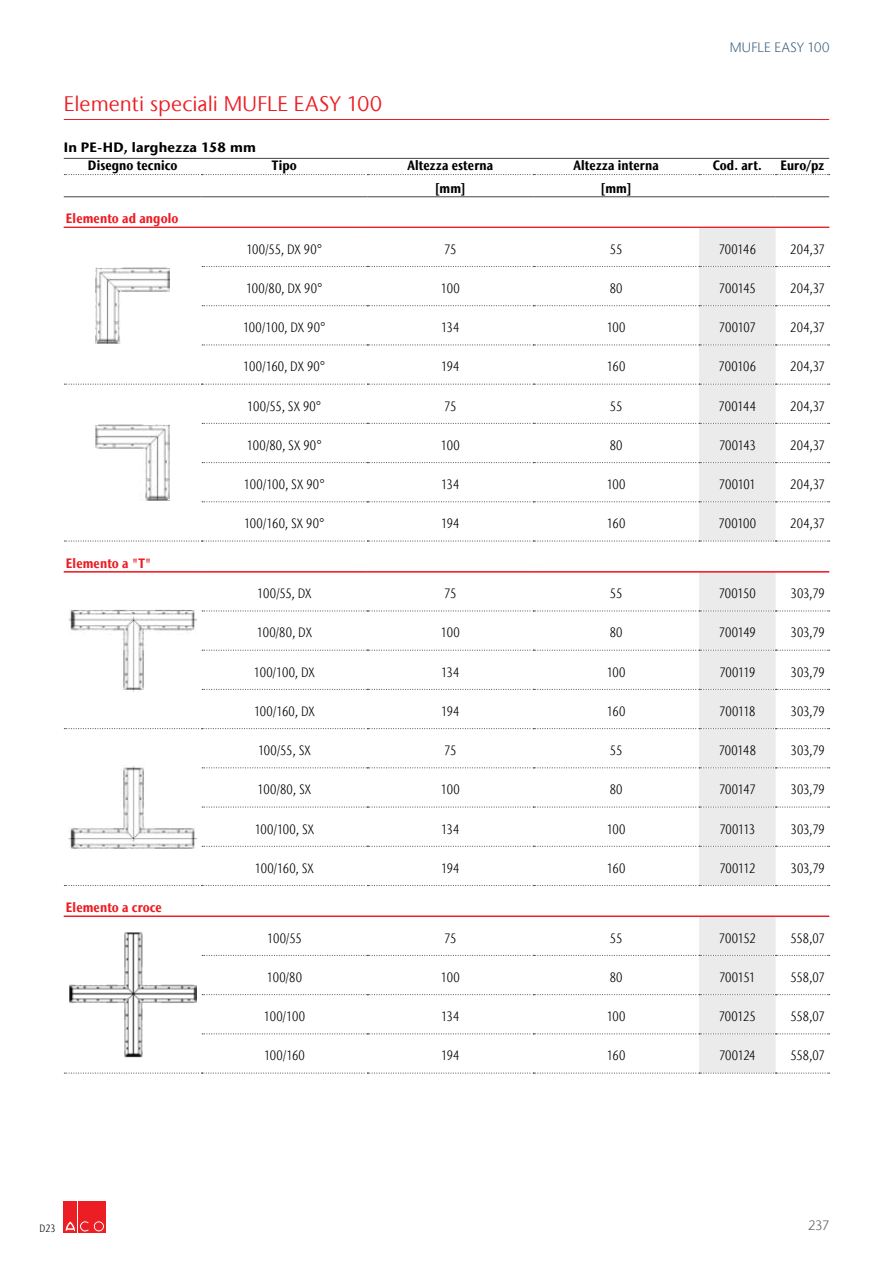
<style>
.page{position:relative;width:893px;height:1263px;background:#fff}
.page>*{position:absolute;margin:0;border:0;box-sizing:border-box;transform-origin:0 0}
.t1{font:21px "Stone Sans IIITC Com";letter-spacing:.005em;color:#ed1d24}
.t2{font:300 condensed 13.5px "Stone Sans IIITC Com";letter-spacing:-.01em;color:#000}
.t3{font:700 condensed 13.5px "Stone Sans IIITC Com";letter-spacing:.01em;color:#000}
.t4{font:700 condensed 13.5px "Stone Sans IIITC Com";letter-spacing:.01em;color:#ed1d24}
.t5{font:300 condensed 13.5px "Stone Sans IIITC Com";letter-spacing:.015em;color:#000}
.t6{font:700 13.5px "Stone Sans IIITC Com";letter-spacing:.015em;color:#000}
.t7{font:300 13.5px "Stone Sans IIITC Com";letter-spacing:.02em;color:#345975}
.t8{font:300 13.5px "Stone Sans IIITC Com";color:#58595b}
.t9{font:300 condensed 10.5px "Stone Sans IIITC Com";color:#000}
</style>
<div class="page">
<div style="left:64px;top:1201px;width:13px;height:32px;background:#ed1d24"></div>
<div style="left:78px;top:1201px;width:13px;height:32px;background:#ed1d24"></div>
<svg style="left:65px;top:1221px;width:24px;height:11px"></svg>
<div style="left:92px;top:1201px;width:13px;height:32px;background:#ed1d24"></div>
<svg style="left:93px;top:1221px;width:11px;height:11px"></svg>
<div style="left:93px;top:1221px;width:12px;height:11px;border:1px solid #ed1d24;border-radius:50%"></div>
<div style="left:95px;top:1223px;width:7px;height:7px;background:#ed1d24;border-radius:50%"></div>
<div style="left:95px;top:1223px;width:7px;height:7px;border:1px solid #ed1d24;border-radius:50%"></div>
<hr style="left:64px;top:119px;width:765px;height:1px;background:#ed1d24">
<hr style="left:64px;top:158px;width:765px;height:1px;background:#58595b">
<svg style="left:699px;top:228px;width:77px;height:844px;background:#ececec"></svg>
<svg style="left:64px;top:174px;width:766px;height:1px"></svg>
<svg style="left:202px;top:266px;width:628px;height:1px"></svg>
<svg style="left:202px;top:305px;width:628px;height:1px"></svg>
<svg style="left:202px;top:344px;width:628px;height:1px"></svg>
<svg style="left:202px;top:423px;width:628px;height:1px"></svg>
<svg style="left:202px;top:462px;width:628px;height:1px"></svg>
<svg style="left:202px;top:501px;width:628px;height:1px"></svg>
<svg style="left:64px;top:540px;width:766px;height:2px"></svg>
<svg style="left:202px;top:610px;width:628px;height:1px"></svg>
<svg style="left:202px;top:650px;width:628px;height:1px"></svg>
<svg style="left:202px;top:689px;width:628px;height:1px"></svg>
<svg style="left:202px;top:767px;width:628px;height:1px"></svg>
<svg style="left:202px;top:806px;width:628px;height:2px"></svg>
<svg style="left:202px;top:846px;width:628px;height:1px"></svg>
<svg style="left:64px;top:885px;width:766px;height:1px"></svg>
<svg style="left:202px;top:955px;width:628px;height:1px"></svg>
<svg style="left:202px;top:994px;width:628px;height:1px"></svg>
<svg style="left:202px;top:1033px;width:628px;height:1px"></svg>
<svg style="left:64px;top:1072px;width:766px;height:2px"></svg>
<hr style="left:64px;top:196px;width:138px;height:1px;background:#58595b">
<hr style="left:202px;top:196px;width:165px;height:1px;background:#58595b">
<hr style="left:367px;top:196px;width:166px;height:1px;background:#58595b">
<hr style="left:533px;top:196px;width:166px;height:1px;background:#58595b">
<hr style="left:699px;top:196px;width:77px;height:1px;background:#58595b">
<hr style="left:776px;top:196px;width:53px;height:1px;background:#58595b">
<svg style="left:64px;top:384px;width:766px;height:1px"></svg>
<svg style="left:64px;top:728px;width:766px;height:1px"></svg>
<hr style="left:64px;top:227px;width:765px;height:1px;background:#ed1d24">
<img style="left:96px;top:267px;width:74px;height:77px">
<img style="left:96px;top:424px;width:74px;height:77px">
<hr style="left:64px;top:571px;width:765px;height:1px;background:#ed1d24">
<img style="left:69px;top:609px;width:127px;height:82px">
<img style="left:69px;top:766px;width:127px;height:82px">
<hr style="left:64px;top:916px;width:765px;height:1px;background:#ed1d24">
<img style="left:69px;top:932px;width:127px;height:125px">
<p class="t7" style="left:730px;top:39px;width:101px">MUFLE EASY 100</p>
<h1 class="t1" style="left:64px;top:90px;width:320px">Elementi speciali MUFLE EASY 100</h1>
<p class="t6" style="left:64px;top:139px;width:194px">In PE-HD, larghezza 158 mm</p>
<p class="t3" style="left:88px;top:157px;width:91px">Disegno tecnico</p>
<p class="t3" style="left:272px;top:157px;width:26px">Tipo</p>
<p class="t3" style="left:407px;top:157px;width:87px">Altezza esterna</p>
<p class="t3" style="left:573px;top:157px;width:87px">Altezza interna</p>
<p class="t3" style="left:713px;top:157px;width:51px">Cod. art.</p>
<p class="t3" style="left:780px;top:157px;width:45px">Euro/pz</p>
<p class="t3" style="left:435px;top:179px;width:33px">[mm]</p>
<p class="t3" style="left:601px;top:179px;width:33px">[mm]</p>
<p class="t4" style="left:66px;top:210px;width:114px">Elemento ad angolo</p>
<p class="t2" style="left:246px;top:241px;width:78px">100/55, DX 90°</p>
<p class="t2" style="left:444px;top:241px;width:14px">75</p>
<p class="t2" style="left:610px;top:241px;width:14px">55</p>
<p class="t2" style="left:719px;top:241px;width:39px">700146</p>
<p class="t2" style="left:790px;top:241px;width:36px">204,37</p>
<p class="t2" style="left:246px;top:280px;width:78px">100/80, DX 90°</p>
<p class="t2" style="left:441px;top:280px;width:20px">100</p>
<p class="t2" style="left:610px;top:280px;width:14px">80</p>
<p class="t2" style="left:719px;top:280px;width:38px">700145</p>
<p class="t2" style="left:790px;top:280px;width:36px">204,37</p>
<p class="t2" style="left:243px;top:319px;width:84px">100/100, DX 90°</p>
<p class="t2" style="left:441px;top:319px;width:20px">134</p>
<p class="t2" style="left:607px;top:319px;width:20px">100</p>
<p class="t2" style="left:719px;top:319px;width:38px">700107</p>
<p class="t2" style="left:790px;top:319px;width:36px">204,37</p>
<p class="t2" style="left:243px;top:358px;width:84px">100/160, DX 90°</p>
<p class="t2" style="left:441px;top:358px;width:20px">194</p>
<p class="t2" style="left:607px;top:358px;width:20px">160</p>
<p class="t2" style="left:719px;top:358px;width:39px">700106</p>
<p class="t2" style="left:790px;top:358px;width:36px">204,37</p>
<p class="t2" style="left:247px;top:398px;width:76px">100/55, SX 90°</p>
<p class="t2" style="left:444px;top:398px;width:14px">75</p>
<p class="t2" style="left:610px;top:398px;width:14px">55</p>
<p class="t2" style="left:719px;top:398px;width:39px">700144</p>
<p class="t2" style="left:790px;top:398px;width:36px">204,37</p>
<p class="t2" style="left:247px;top:437px;width:77px">100/80, SX 90°</p>
<p class="t2" style="left:441px;top:437px;width:20px">100</p>
<p class="t2" style="left:610px;top:437px;width:14px">80</p>
<p class="t2" style="left:719px;top:437px;width:38px">700143</p>
<p class="t2" style="left:790px;top:437px;width:36px">204,37</p>
<p class="t5" style="left:244px;top:476px;width:83px">100/100, SX 90°</p>
<p class="t2" style="left:441px;top:476px;width:20px">134</p>
<p class="t2" style="left:607px;top:476px;width:20px">100</p>
<p class="t2" style="left:719px;top:476px;width:38px">700101</p>
<p class="t2" style="left:790px;top:476px;width:36px">204,37</p>
<p class="t5" style="left:244px;top:515px;width:82px">100/160, SX 90°</p>
<p class="t2" style="left:441px;top:515px;width:20px">194</p>
<p class="t2" style="left:607px;top:515px;width:20px">160</p>
<p class="t2" style="left:718px;top:515px;width:39px">700100</p>
<p class="t2" style="left:790px;top:515px;width:36px">204,37</p>
<p class="t4" style="left:66px;top:554px;width:87px">Elemento a "T"</p>
<p class="t2" style="left:257px;top:585px;width:56px">100/55, DX</p>
<p class="t2" style="left:444px;top:585px;width:14px">75</p>
<p class="t2" style="left:610px;top:585px;width:14px">55</p>
<p class="t2" style="left:719px;top:585px;width:39px">700150</p>
<p class="t2" style="left:791px;top:585px;width:36px">303,79</p>
<p class="t2" style="left:257px;top:624px;width:57px">100/80, DX</p>
<p class="t2" style="left:441px;top:624px;width:20px">100</p>
<p class="t2" style="left:610px;top:624px;width:14px">80</p>
<p class="t2" style="left:719px;top:624px;width:38px">700149</p>
<p class="t2" style="left:791px;top:624px;width:36px">303,79</p>
<p class="t2" style="left:254px;top:664px;width:63px">100/100, DX</p>
<p class="t2" style="left:441px;top:664px;width:20px">134</p>
<p class="t2" style="left:607px;top:664px;width:20px">100</p>
<p class="t2" style="left:719px;top:664px;width:38px">700119</p>
<p class="t2" style="left:791px;top:664px;width:36px">303,79</p>
<p class="t2" style="left:254px;top:703px;width:62px">100/160, DX</p>
<p class="t2" style="left:441px;top:703px;width:20px">194</p>
<p class="t2" style="left:607px;top:703px;width:20px">160</p>
<p class="t2" style="left:719px;top:703px;width:38px">700118</p>
<p class="t2" style="left:791px;top:703px;width:36px">303,79</p>
<p class="t2" style="left:258px;top:742px;width:54px">100/55, SX</p>
<p class="t2" style="left:444px;top:742px;width:14px">75</p>
<p class="t2" style="left:610px;top:742px;width:14px">55</p>
<p class="t2" style="left:719px;top:742px;width:39px">700148</p>
<p class="t2" style="left:791px;top:742px;width:36px">303,79</p>
<p class="t2" style="left:258px;top:781px;width:55px">100/80, SX</p>
<p class="t2" style="left:441px;top:781px;width:20px">100</p>
<p class="t2" style="left:610px;top:781px;width:14px">80</p>
<p class="t2" style="left:719px;top:781px;width:38px">700147</p>
<p class="t2" style="left:791px;top:781px;width:36px">303,79</p>
<p class="t2" style="left:255px;top:821px;width:61px">100/100, SX</p>
<p class="t2" style="left:441px;top:821px;width:20px">134</p>
<p class="t2" style="left:607px;top:821px;width:20px">100</p>
<p class="t2" style="left:719px;top:821px;width:37px">700113</p>
<p class="t2" style="left:791px;top:821px;width:36px">303,79</p>
<p class="t2" style="left:255px;top:860px;width:61px">100/160, SX</p>
<p class="t2" style="left:441px;top:860px;width:20px">194</p>
<p class="t2" style="left:607px;top:860px;width:20px">160</p>
<p class="t2" style="left:719px;top:860px;width:37px">700112</p>
<p class="t2" style="left:791px;top:860px;width:36px">303,79</p>
<p class="t4" style="left:66px;top:899px;width:97px">Elemento a croce</p>
<p class="t2" style="left:267px;top:930px;width:36px">100/55</p>
<p class="t2" style="left:444px;top:930px;width:14px">75</p>
<p class="t2" style="left:610px;top:930px;width:14px">55</p>
<p class="t2" style="left:719px;top:930px;width:38px">700152</p>
<p class="t2" style="left:790px;top:930px;width:36px">558,07</p>
<p class="t2" style="left:267px;top:969px;width:37px">100/80</p>
<p class="t2" style="left:441px;top:969px;width:20px">100</p>
<p class="t2" style="left:610px;top:969px;width:14px">80</p>
<p class="t2" style="left:719px;top:969px;width:38px">700151</p>
<p class="t2" style="left:790px;top:969px;width:36px">558,07</p>
<p class="t2" style="left:264px;top:1008px;width:43px">100/100</p>
<p class="t2" style="left:441px;top:1008px;width:20px">134</p>
<p class="t2" style="left:607px;top:1008px;width:20px">100</p>
<p class="t2" style="left:719px;top:1008px;width:39px">700125</p>
<p class="t2" style="left:790px;top:1008px;width:36px">558,07</p>
<p class="t2" style="left:264px;top:1047px;width:42px">100/160</p>
<p class="t2" style="left:441px;top:1047px;width:20px">194</p>
<p class="t2" style="left:607px;top:1047px;width:20px">160</p>
<p class="t2" style="left:719px;top:1047px;width:38px">700124</p>
<p class="t2" style="left:790px;top:1047px;width:36px">558,07</p>
<p class="t9" style="left:40px;top:1221px;width:17px">D23</p>
<p class="t8" style="left:808px;top:1217px;width:23px">237</p>
</div>
